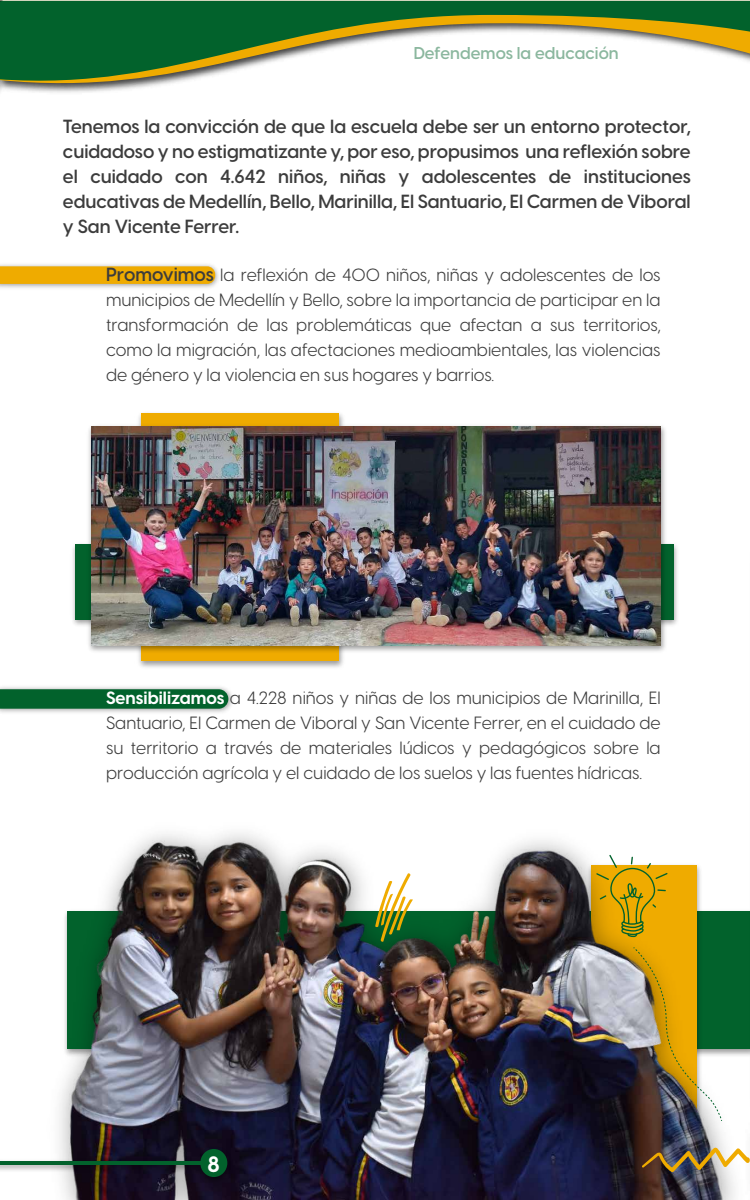
<style>
.page{position:relative;width:750px;height:1200px;background:#fff}
.page>*{position:absolute;margin:0;border:0;box-sizing:border-box;transform-origin:0 0}
.t1{font:700 21.88px "Visby CF";color:#fff}
.t2{font:600 18.75px/25px "Visby CF";color:#3c3c3c;text-align:justify}
.t3{font:17.5px/25px "Visby CF";color:#3c3c3c;text-align:justify}
.t4{font:600 16.88px "Visby CF";letter-spacing:.005em;color:#02622c}
.s1{font-weight:600;font-size:18.75px}
.s2{font-weight:700;color:#fff}
</style>
<div class="page">
<img style="left:0;top:687px;width:232px;height:26px">
<svg style="left:0;top:689px;width:228px;height:20px"></svg>
<img style="left:0;top:264px;width:219px;height:24px">
<svg style="left:0;top:266px;width:215px;height:18px"></svg>
<img style="left:59px;top:833px;width:672px;height:367px">
<svg style="left:375px;top:872px;width:38px;height:70px"></svg>
<img style="left:633px;top:947px;width:89px;height:174px">
<svg style="left:596px;top:855px;width:72px;height:82px"></svg>
<svg style="left:641px;top:1146px;width:93px;height:26px"></svg>
<svg style="left:0;top:1px;width:750px;height:91px"></svg>
<svg style="left:0;top:0;width:8px;height:2px"></svg>
<img style="left:744px;top:911px;width:6px;height:145px">
<img style="left:734px;top:1148px;width:16px;height:49px">
<img style="left:138px;top:412px;width:206px;height:256px">
<div style="left:141px;top:413px;width:198px;height:248px;background:#efab00"></div>
<div style="left:75px;top:545px;width:598px;height:75px;background:#02622c"></div>
<img style="left:84px;top:421px;width:585px;height:235px">
<img style="left:91px;top:426px;width:570px;height:220px">
<img style="left:0;top:1144px;width:236px;height:43px">
<hr style="left:0;top:1161px;width:222px;height:4px;background:#02622c">
<div style="left:200px;top:1149px;width:27px;height:28px;background:#02622c;border-radius:50%"></div>
<p class="t4" style="left:413px;top:41px;width:207px">Defendemos la educación</p>
<p class="t2" style="left:63px;top:112px;width:630px">Tenemos la convicción de que la escuela debe ser un entorno protector, cuidadoso y no estigmatizante y, por eso, propusimos una reflexión sobre el cuidado con 4.642 niños, niñas y adolescentes de instituciones educativas de Medellín, Bello, Marinilla, El Santuario, El Carmen de Viboral y San Vicente Ferrer.</p>
<p class="t3" style="left:106px;top:261px;width:556px"><span class="s1">Promovimos</span> la reflexión de 400 niños, niñas y adolescentes de los municipios de Medellín y Bello, sobre la importancia de participar en la transformación de las problemáticas que afectan a sus territorios, como la migración, las afectaciones medioambientales, las violencias de género y la violencia en sus hogares y barrios.</p>
<p class="t3" style="left:106px;top:684px;width:556px"><span class="s2">Sensibilizamos</span> a 4.228 niños y niñas de los municipios de Marinilla, El Santuario, El Carmen de Viboral y San Vicente Ferrer, en el cuidado de su territorio a través de materiales lúdicos y pedagógicos sobre la producción agrícola y el cuidado de los suelos y las fuentes hídricas.</p>
<p class="t1" style="left:208px;top:1147px;width:14px">8</p>
</div>
